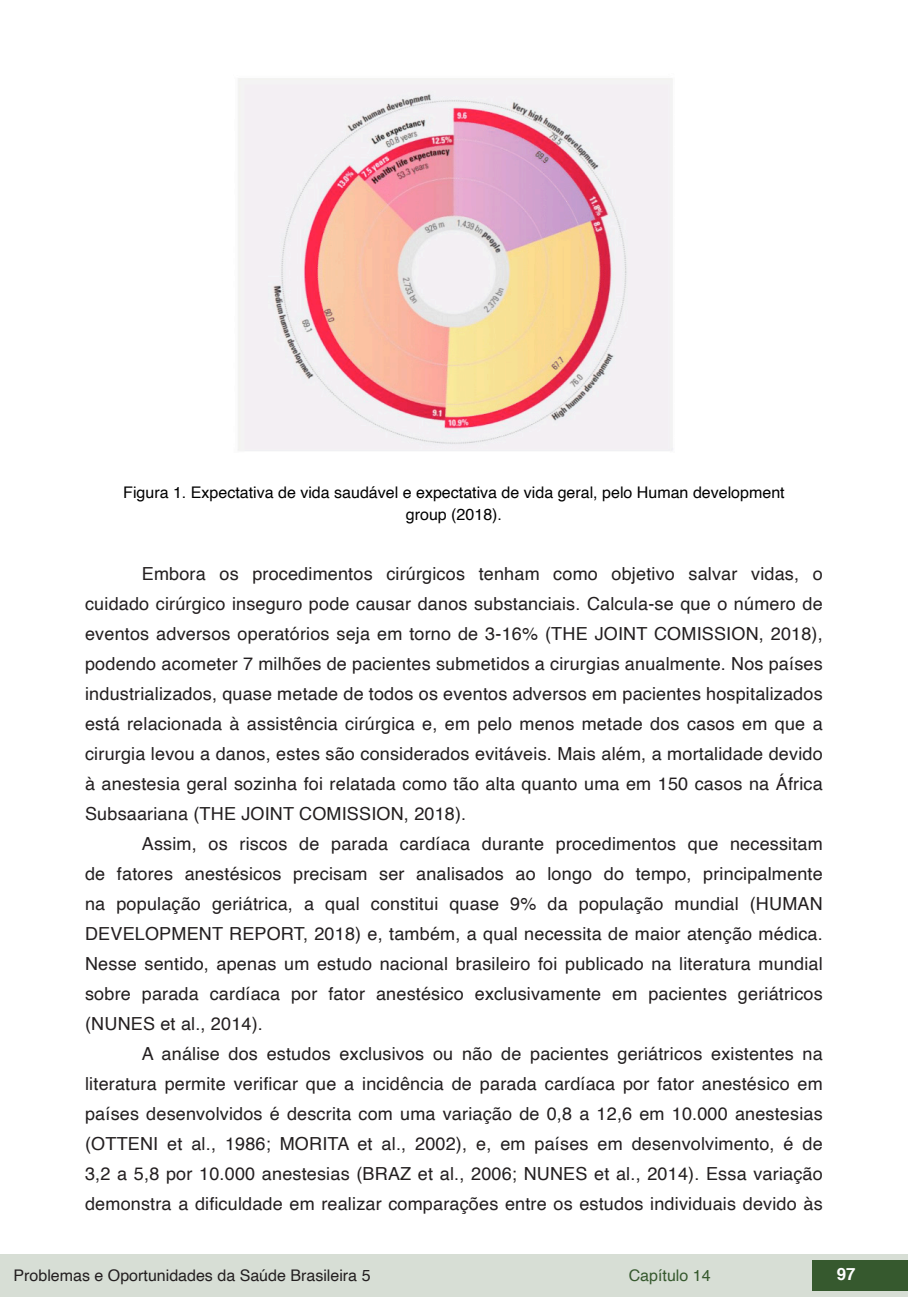
<style>
.page{position:relative;width:908px;height:1304px;background:#fff}
.page>*{position:absolute;margin:0;border:0;box-sizing:border-box;transform-origin:0 0}
.txt{font:18px/30px "Helvetica";letter-spacing:.01em;color:#231f20;text-align:justify}
.t1{font:700 16.8px "Helvetica";color:#fff}
.info_tab_graf_imag{font:16px/22px "Helvetica";color:#000;text-align:center}
.t2{font:16px "Helvetica";color:#231f20}
.t3{font:16px "Helvetica";color:#36592e}
</style>
<div class="page">
<div style="left:0;top:1254px;width:906px;height:43px;background:#d7ded5"></div>
<div style="left:812px;top:1261px;width:95px;height:30px;background:#36592e"></div>
<img style="left:238px;top:78px;width:435px;height:373px">
<p class="info_tab_graf_imag" style="left:123px;top:481px;width:662px">Figura 1. Expectativa de vida saudável e expectativa de vida geral, pelo Human development group (2018).</p>
<p class="txt" style="left:85px;top:559px;width:738px;text-indent:57px">Embora os procedimentos cirúrgicos tenham como objetivo salvar vidas, o cuidado cirúrgico inseguro pode causar danos substanciais. Calcula-se que o número de eventos adversos operatórios seja em torno de 3-16% (THE JOINT COMISSION, 2018), podendo acometer 7 milhões de pacientes submetidos a cirurgias anualmente. Nos países industrializados, quase metade de todos os eventos adversos em pacientes hospitalizados está relacionada à assistência cirúrgica e, em pelo menos metade dos casos em que a cirurgia levou a danos, estes são considerados evitáveis. Mais além, a mortalidade devido à anestesia geral sozinha foi relatada como tão alta quanto uma em 150 casos na África Subsaariana (THE JOINT COMISSION, 2018).</p>
<p class="txt" style="left:85px;top:829px;width:738px;text-indent:57px">Assim, os riscos de parada cardíaca durante procedimentos que necessitam de fatores anestésicos precisam ser analisados ao longo do tempo, principalmente na população geriátrica, a qual constitui quase 9% da população mundial (HUMAN DEVELOPMENT REPORT, 2018) e, também, a qual necessita de maior atenção médica.<br>Nesse sentido, apenas um estudo nacional brasileiro foi publicado na literatura mundial sobre parada cardíaca por fator anestésico exclusivamente em pacientes geriátricos (NUNES et al., 2014).</p>
<p class="txt" style="left:85px;top:1039px;width:738px;text-indent:57px">A análise dos estudos exclusivos ou não de pacientes geriátricos existentes na literatura permite verificar que a incidência de parada cardíaca por fator anestésico em países desenvolvidos é descrita com uma variação de 0,8 a 12,6 em 10.000 anestesias (OTTENI et al., 1986; MORITA et al., 2002), e, em países em desenvolvimento, é de 3,2 a 5,8 por 10.000 anestesias (BRAZ et al., 2006; NUNES et al., 2014). Essa variação demonstra a dificuldade em realizar comparações entre os estudos individuais devido às</p>
<p class="t2" style="left:14px;top:1263px;width:358px">Problemas e Oportunidades da Saúde Brasileira 5</p>
<p class="t3" style="left:628px;top:1263px;width:83px">Capítulo 14</p>
<p class="t1" style="left:836px;top:1261px;width:20px">97</p>
</div>
